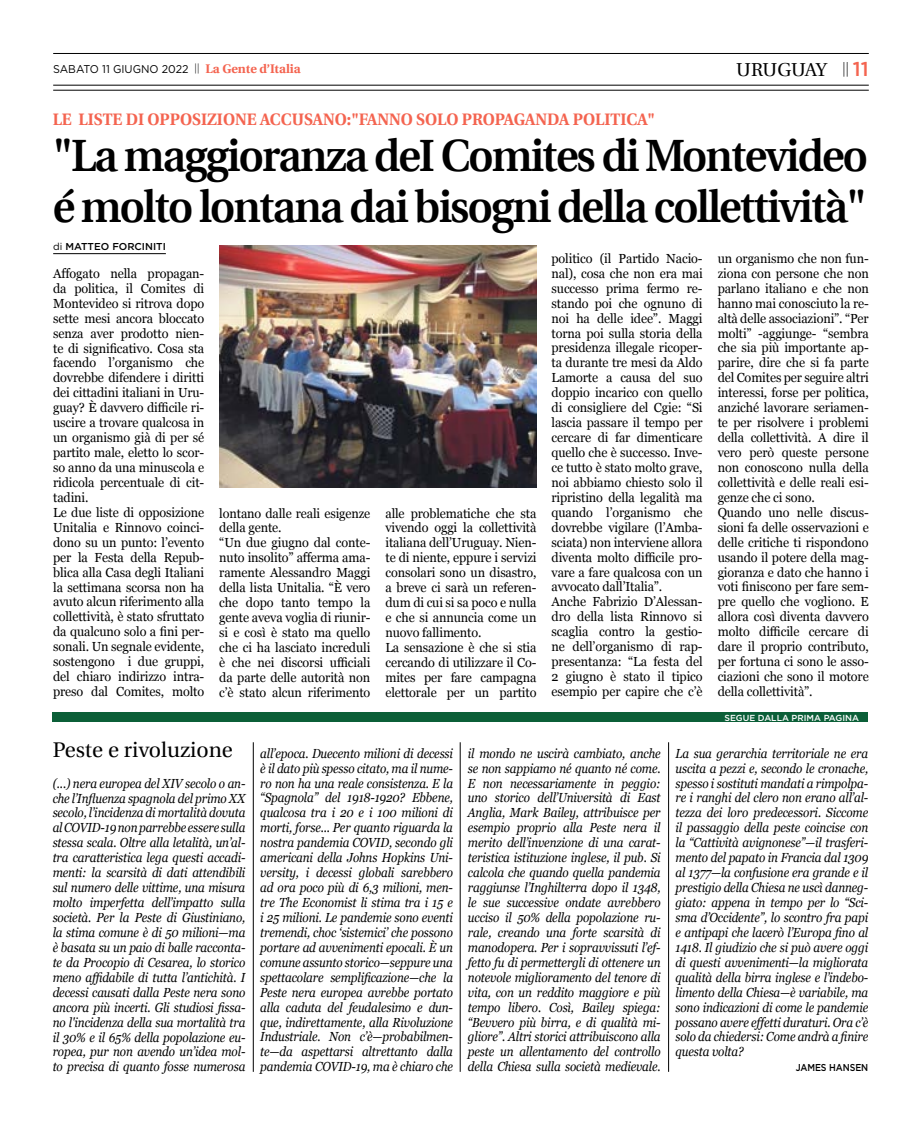
<style>
.page{position:relative;width:922px;height:1125px;background:#fff}
.page>*{position:absolute;margin:0;border:0;box-sizing:border-box;transform-origin:0 0}
.t1{font:600 45.25px/51.2px "Utopia";letter-spacing:-.04em;color:#000;scale:.95 1}
.t2{font:21.25px "Utopia";color:#000}
.t3{font:18.75px "Utopia";letter-spacing:-.015em;color:#000}
.t4{font:700 16.62px "Utopia";color:#f46450;scale:.95 1}
.t5{font:300 14.62px "Myriad Pro";color:#000}
.t6{font:italic 13.12px/15px "Georgia";letter-spacing:-.01em;color:#000;text-align:justify;scale:.89 1}
.t7{font:13.12px/14.9px "Georgia";letter-spacing:-.01em;color:#000;scale:.96 1}
.t8{font:700 12.5px "Utopia";color:#f46450}
.t9{font:11.25px "Gotham";color:#000;scale:.95 1}
.t10{font:500 10px "Gotham";letter-spacing:-.005em;color:#000}
.t11{font:500 10px "Gotham";letter-spacing:-.005em;color:#000;scale:.89 1}
.t12{font:500 8.75px "Gotham";color:#fff}
.s1{font-family:"Gotham";font-weight:500;font-size:20px;color:#f46450}
.s2{font-family:"Myriad Pro";font-weight:300;font-size:10.12px;color:#000}
.s3{font-weight:400}
</style>
<div class="page">
<hr style="left:53px;top:53px;width:815px;height:1px;background:#000">
<hr style="left:53px;top:90px;width:815px;height:1px;background:#000">
<hr style="left:53px;top:85px;width:815px;height:1px;background:#000">
<div style="left:53px;top:712px;width:815px;height:10px;background:#0b5f38"></div>
<hr style="left:253px;top:742px;width:1px;height:330px;background:#000">
<hr style="left:460px;top:742px;width:1px;height:330px;background:#000">
<hr style="left:668px;top:742px;width:1px;height:330px;background:#000">
<hr style="left:53px;top:253px;width:113px;height:1px;background:#000">
<img style="left:219px;top:246px;width:317px;height:242px">
<p class="t9" style="left:53px;top:62px;width:144px">SABATO 11 GIUGNO 2022</p>
<p class="t5" style="left:842px;top:59px;width:28px">|| <span class="s1">11</span></p>
<h3 class="t3" style="left:736px;top:60px;width:92px">URUGUAY</h3>
<p class="t8" style="left:194px;top:62px;width:107px"><span class="s2">||</span> La Gente d’Italia</p>
<p class="t4" style="left:53px;top:110px;width:635px">LE LISTE DI OPPOSIZIONE ACCUSANO:"FANNO SOLO PROPAGANDA POLITICA"</p>
<h1 class="t1" style="left:53px;top:130px;width:859px">"La maggioranza deI Comites di Montevideo é molto lontana dai bisogni della collettività"</h1>
<p class="t10" style="left:53px;top:240px;width:114px"><span class="s3">di</span> MATTEO FORCINITI</p>
<p class="t7" style="left:53px;top:265px;width:159px">Affogato nella propagan&shy;da politica, il Comites di<br>Montevideo si ritrova dopo sette mesi ancora bloccato senza aver prodotto nien&shy;te di significativo. Cosa sta facendo l’organismo che dovrebbe difendere i diritti dei cittadini italiani in Uru&shy;guay? È davvero difficile ri&shy;uscire a trovare qualcosa in un organismo già di per sé partito male, eletto lo scor&shy;so anno da una minuscola e ridicola percentuale di cit&shy;tadini.<br>Le due liste di opposizione<br>Unitalia e Rinnovo coinci&shy;dono su un punto: l’evento per la Festa della Repub&shy;blica alla Casa degli Italiani la settimana scorsa non ha avuto alcun riferimento alla collettività, è stato sfruttato da qualcuno solo a fini per&shy;sonali. Un segnale evidente, sostengono i due gruppi, del chiaro indirizzo intra&shy;preso dal Comites, molto</p>
<p class="t7" style="left:219px;top:505px;width:159px">lontano dalle reali esigenze della gente.<br>“Un due giugno dal conte&shy;nuto insolito” afferma ama&shy;ramente Alessandro Maggi della lista Unitalia. “È vero che dopo tanto tempo la gente aveva voglia di riunir&shy;si e così è stato ma quello che ci ha lasciato increduli è che nei discorsi ufficiali da parte delle autorità non c’è stato alcun riferimento</p>
<p class="t7" style="left:385px;top:505px;width:159px">alle problematiche che sta vivendo oggi la collettività italiana dell’Uruguay. Nien&shy;te di niente, eppure i servizi consolari sono un disastro, a breve ci sarà un referen&shy;dum di cui si sa poco e nulla e che si annuncia come un nuovo fallimento.<br>La sensazione è che si stia cercando di utilizzare il Co&shy;mites per fare campagna elettorale per un partito</p>
<p class="t7" style="left:551px;top:250px;width:159px">politico (il Partido Nacio&shy;nal), cosa che non era mai successo prima fermo re&shy;stando poi che ognuno di noi ha delle idee”. Maggi torna poi sulla storia della presidenza illegale ricoper&shy;ta durante tre mesi da Aldo<br>Lamorte a causa del suo doppio incarico con quello di consigliere del Cgie: “Si lascia passare il tempo per cercare di far dimenticare quello che è successo. Inve&shy;ce tutto è stato molto grave, noi abbiamo chiesto solo il ripristino della legalità ma quando l’organismo che dovrebbe vigilare (l’Amba&shy;sciata) non interviene allora diventa molto difficile pro&shy;vare a fare qualcosa con un avvocato dall’Italia”.<br>Anche Fabrizio D’Alessan&shy;dro della lista Rinnovo si scaglia contro la gestio&shy;ne dell’organismo di rap&shy;presentanza: “La festa del<br>2 giugno è stato il tipico esempio per capire che c’è</p>
<p class="t7" style="left:717px;top:250px;width:159px">un organismo che non fun&shy;ziona con persone che non parlano italiano e che non hanno mai conosciuto la re&shy;altà delle associazioni”. “Per molti” -aggiunge- “sembra che sia più importante ap&shy;parire, dire che si fa parte del Comites per seguire altri interessi, forse per politica, anziché lavorare seriamen&shy;te per risolvere i problemi della collettività. A dire il vero però queste persone non conoscono nulla della collettività e delle reali esi&shy;genze che ci sono.<br>Quando uno nelle discus&shy;sioni fa delle osservazioni e delle critiche ti rispondono usando il potere della mag&shy;gioranza e dato che hanno i voti finiscono per fare sem&shy;pre quello che vogliono. E allora così diventa davvero molto difficile cercare di dare il proprio contributo, per fortuna ci sono le asso&shy;ciazioni che sono il motore della collettività”.</p>
<p class="t12" style="left:724px;top:712px;width:136px">SEGUE DALLA PRIMA PAGINA</p>
<h2 class="t2" style="left:53px;top:738px;width:182px">Peste e rivoluzione</h2>
<p class="t6" style="left:53px;top:775px;width:218px">(...) nera europea del XIV secolo o an&shy;che l’Influenza spagnola del primo XX secolo, l’incidenza di mortalità dovuta al COVID-19 non parrebbe essere sulla stessa scala. Oltre alla letalità, un’al&shy;tra caratteristica lega questi accadi&shy;menti: la scarsità di dati attendibili sul numero delle vittime, una misura molto imperfetta dell’impatto sulla società. Per la Peste di Giustiniano, la stima comune è di 50 milioni—ma è basata su un paio di balle racconta&shy;te da Procopio di Cesarea, lo storico meno affidabile di tutta l’antichità. I decessi causati dalla Peste nera sono ancora più incerti. Gli studiosi fissa&shy;no l'incidenza della sua mortalità tra il 30% e il 65% della popolazione eu&shy;ropea, pur non avendo un’idea mol&shy;to precisa di quanto fosse numerosa</p>
<p class="t6" style="left:260px;top:745px;width:218px">all’epoca. Duecento milioni di decessi è il dato più spesso citato, ma il nume&shy;ro non ha una reale consistenza. E la “Spagnola” del 1918-1920? Ebbene, qualcosa tra i 20 e i 100 milioni di morti, forse... Per quanto riguarda la nostra pandemia COVID, secondo gli americani della Johns Hopkins Uni&shy;versity, i decessi globali sarebbero ad ora poco più di 6,3 milioni, men&shy;tre The Economist li stima tra i 15 e i 25 milioni. Le pandemie sono eventi tremendi, choc ‘sistemici’ che possono portare ad avvenimenti epocali. È un comune assunto storico—seppure una spettacolare semplificazione—che la Peste nera europea avrebbe portato alla caduta del feudalesimo e dun&shy;que, indirettamente, alla Rivoluzione Industriale. Non c’è—probabilmen&shy;te—da aspettarsi altrettanto dalla pandemia COVID-19, ma è chiaro che</p>
<p class="t6" style="left:468px;top:745px;width:218px">il mondo ne uscirà cambiato, anche se non sappiamo né quanto né come.<br>E non necessariamente in peggio: uno storico dell’Università di East Anglia, Mark Bailey, attribuisce per esempio proprio alla Peste nera il merito dell’invenzione di una carat&shy;teristica istituzione inglese, il pub. Si calcola che quando quella pandemia raggiunse l’Inghilterra dopo il 1348, le sue successive ondate avrebbero ucciso il 50% della popolazione ru&shy;rale, creando una forte scarsità di manodopera. Per i sopravvissuti l’ef&shy;fetto fu di permettergli di ottenere un notevole miglioramento del tenore di vita, con un reddito maggiore e più tempo libero. Così, Bailey spiega: “Bevvero più birra, e di qualità mi&shy;gliore”. Altri storici attribuiscono alla peste un allentamento del controllo della Chiesa sulla società medievale.</p>
<p class="t6" style="left:675px;top:745px;width:218px">La sua gerarchia territoriale ne era uscita a pezzi e, secondo le cronache, spesso i sostituti mandati a rimpolpa&shy;re i ranghi del clero non erano all’al&shy;tezza dei loro predecessori. Siccome il passaggio della peste coincise con la “Cattività avignonese”—il trasferi&shy;mento del papato in Francia dal 1309 al 1377—la confusione era grande e il prestigio della Chiesa ne uscì danneg&shy;giato: appena in tempo per lo “Sci&shy;sma d’Occidente”, lo scontro fra papi e antipapi che lacerò l’Europa fino al 1418. Il giudizio che si può avere oggi di questi avvenimenti—la migliorata qualità della birra inglese e l’indebo&shy;limento della Chiesa—è variabile, ma sono indicazioni di come le pandemie possano avere effetti duraturi. Ora c’è solo da chiedersi: Come andrà a finire questa volta?</p>
<p class="t11" style="left:795px;top:1061px;width:83px">JAMES HANSEN</p>
</div>
